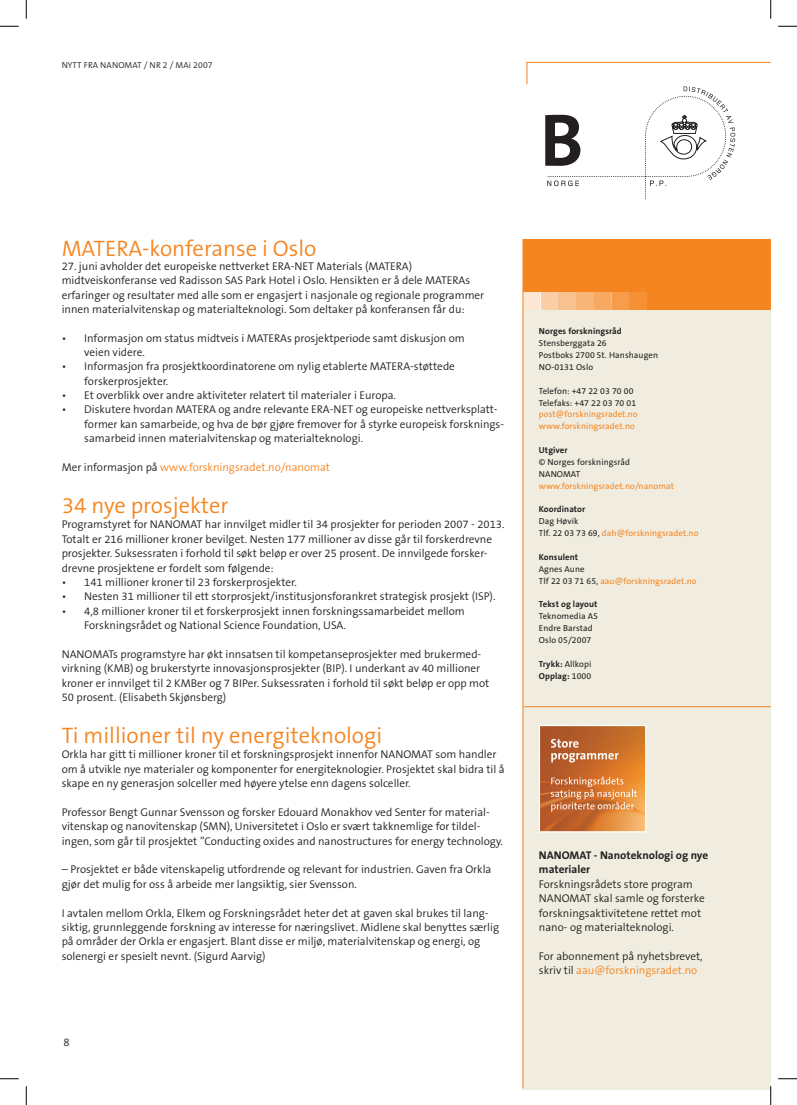
<style>
.page{position:relative;width:797px;height:1105px;background:#fff}
.page>*{position:absolute;margin:0;border:0;box-sizing:border-box;transform-origin:0 0}
.Tittel_nivå_1{font:700 75px "The Sans B7";color:#231f20}
.Tittel_nivå_2_SemiLi{font:300 22.5px "The Sans B4";color:#f58520}
.Brødtekst{font:300 11.25px/14.4px "The Sans B4";color:#231f20}
.Tittel_nivå_2_SemiLi-2{font:300 11.25px/14.4px "The Sans B4";color:#231f20}
.Brødtekst-2{font:300 11.25px "The Sans B4";color:#f58520}
.Brødtekst-3{font:700 11.25px/14.4px "The Sans B7";color:#231f20}
.baksideboks{font:8.75px "The Sans B5 Plain";letter-spacing:.01em;color:#231f20}
.baksideboks-2{font:8.75px "The Sans B5 Plain";letter-spacing:.01em;color:#f58520}
.baksideboks-3{font:700 8.75px/11.9px "The Sans B7";letter-spacing:.01em;color:#231f20}
.baksideboks-4{font:300 8.75px "The Sans B4";letter-spacing:.01em;color:#231f20}
.s1{color:#231f20}
.s2{font-family:"The Sans B5 Plain";font-weight:400}
</style>
<div class="page">
<div style="left:522px;top:309px;width:248px;height:780px;background:#f0ede0"></div>
<div style="left:523px;top:239px;width:247px;height:71px;background:#f58520"></div>
<div style="left:523px;top:292px;width:17px;height:18px;background:#fde6d2"></div>
<div style="left:540px;top:292px;width:18px;height:18px;background:#fbcea5"></div>
<div style="left:558px;top:292px;width:18px;height:18px;background:#f9c18f"></div>
<div style="left:576px;top:292px;width:18px;height:18px;background:#f8b578"></div>
<div style="left:594px;top:292px;width:17px;height:18px;background:#f7a962"></div>
<div style="left:611px;top:292px;width:18px;height:18px;background:#f69c4b"></div>
<div style="left:629px;top:292px;width:18px;height:18px;background:#f59035"></div>
<hr style="left:522px;top:239px;width:1px;height:849px;background:#f58520">
<svg style="left:526px;top:62px;width:245px;height:137px"></svg>
<hr style="left:523px;top:706px;width:247px;height:1px;background:#f58520">
<svg style="left:539px;top:725px;width:107px;height:107px;background:#ce7e44"></svg>
<svg style="left:0;top:25px;width:19px;height:2px"></svg>
<svg style="left:778px;top:25px;width:19px;height:2px"></svg>
<svg style="left:0;top:1078px;width:19px;height:1px"></svg>
<svg style="left:778px;top:1078px;width:19px;height:1px"></svg>
<svg style="left:25px;top:0;width:2px;height:19px"></svg>
<svg style="left:25px;top:1086px;width:2px;height:19px"></svg>
<svg style="left:770px;top:0;width:1px;height:19px"></svg>
<svg style="left:770px;top:1086px;width:1px;height:19px"></svg>
<p class="baksideboks-4" style="left:62px;top:61px;width:152px">NYTT FRA NANOMAT / NR 2 / MAi 2007</p>
<p class="Tittel_nivå_2_SemiLi" style="left:62px;top:236px;width:256px">MATERA-konferanse i Oslo</p>
<p class="Tittel_nivå_2_SemiLi-2" style="left:62px;top:259px;width:424px">27. juni avholder det europeiske nettverket ERA-NET Materials (MATERA) midtveiskonferanse ved Radisson SAS Park Hotel i Oslo. Hensikten er å dele MATERAs erfaringer og resultater med alle som er engasjert i nasjonale og regionale programmer innen materialvitenskap og materialteknologi. Som deltaker på konferansen får du:</p>
<p class="Brødtekst" style="left:84px;top:331px;width:382px">Informasjon om status midtveis i MATERAs prosjektperiode samt diskusjon om veien videre.</p>
<p class="Brødtekst" style="left:84px;top:360px;width:372px">Informasjon fra prosjektkoordinatorene om nylig etablerte MATERA-støttede forskerprosjekter.</p>
<p class="Brødtekst" style="left:84px;top:388px;width:313px">Et overblikk over andre aktiviteter relatert til materialer i Europa.</p>
<p class="Brødtekst" style="left:84px;top:403px;width:421px">Diskutere hvordan MATERA og andre relevante ERA-NET og europeiske nettverksplatt&shy;former kan samarbeide, og hva de bør gjøre fremover for å styrke europeisk forsknings&shy;samarbeid innen materialvitenskap og materialteknologi.</p>
<p class="Brødtekst-2" style="left:62px;top:461px;width:270px"><span class="s1">Mer informasjon på</span> www.forskningsradet.no/nanomat</p>
<p class="Tittel_nivå_2_SemiLi" style="left:62px;top:494px;width:168px">34 nye prosjekter</p>
<p class="Brødtekst" style="left:62px;top:518px;width:444px">Programstyret for NANOMAT har innvilget midler til 34 prosjekter for perioden 2007 - 2013.<br>Totalt er 216 millioner kroner bevilget. Nesten 177 millioner av disse går til forskerdrevne prosjekter. Suksessraten i forhold til søkt beløp er over 25 prosent. De innvilgede forsker&shy;drevne prosjektene er fordelt som følgende:</p>
<p class="Brødtekst" style="left:84px;top:575px;width:214px">141 millioner kroner til 23 forskerprosjekter.</p>
<p class="Brødtekst" style="left:84px;top:590px;width:413px">Nesten 31 millioner til ett storprosjekt/institusjonsforankret strategisk prosjekt (ISP).</p>
<p class="Brødtekst" style="left:84px;top:604px;width:382px">4,8 millioner kroner til et forskerprosjekt innen forskningssamarbeidet mellom<br>Forskningsrådet og National Science Foundation, USA.</p>
<p class="Brødtekst" style="left:62px;top:647px;width:421px">NANOMATs programstyre har økt innsatsen til kompetanseprosjekter med brukermed-</p>
<p class="Brødtekst" style="left:62px;top:662px;width:429px">virkning (KMB) og brukerstyrte innovasjonsprosjekter (BIP). I underkant av 40 millioner kroner er innvilget til 2 KMBer og 7 BIPer. Suksessraten i forhold til søkt beløp er opp mot</p>
<p class="Brødtekst" style="left:62px;top:690px;width:166px">50 prosent. (Elisabeth Skjønsberg)</p>
<p class="Tittel_nivå_2_SemiLi" style="left:62px;top:724px;width:322px">Ti millioner til ny energiteknologi</p>
<p class="Brødtekst" style="left:62px;top:748px;width:444px">Orkla har gitt ti millioner kroner til et forskningsprosjekt innenfor NANOMAT som handler om å utvikle nye materialer og komponenter for energiteknologier. Prosjektet skal bidra til å skape en ny generasjon solceller med høyere ytelse enn dagens solceller.</p>
<p class="Brødtekst" style="left:62px;top:805px;width:429px">Professor Bengt Gunnar Svensson og forsker Edouard Monakhov ved Senter for material-</p>
<p class="Brødtekst" style="left:62px;top:820px;width:420px">vitenskap og nanovitenskap (SMN), Universitetet i Oslo er svært takknemlige for tildel-</p>
<p class="Brødtekst" style="left:62px;top:834px;width:442px">ingen, som går til prosjektet ”Conducting oxides and nanostructures for energy technology.</p>
<p class="Brødtekst" style="left:62px;top:863px;width:431px">– Prosjektet er både vitenskapelig utfordrende og relevant for industrien. Gaven fra Orkla gjør det mulig for oss å arbeide mer langsiktig, sier Svensson.</p>
<p class="Brødtekst" style="left:62px;top:906px;width:439px">I avtalen mellom Orkla, Elkem og Forskningsrådet heter det at gaven skal brukes til lang&shy;siktig, grunnleggende forskning av interesse for næringslivet. Midlene skal benyttes særlig på områder der Orkla er engasjert. Blant disse er miljø, materialvitenskap og energi, og solenergi er spesielt nevnt. (Sigurd Aarvig)</p>
<p class="Tittel_nivå_2_SemiLi-2" style="left:62px;top:331px;width:6px">•</p>
<p class="Tittel_nivå_2_SemiLi-2" style="left:62px;top:360px;width:6px">•</p>
<p class="Tittel_nivå_2_SemiLi-2" style="left:62px;top:388px;width:6px">• •</p>
<p class="Tittel_nivå_2_SemiLi-2" style="left:62px;top:575px;width:6px;text-align:justify">• • •</p>
<p class="Tittel_nivå_1" style="left:540px;top:101px;width:45px">B</p>
<p class="baksideboks-3" style="left:539px;top:326px;width:84px">Norges forskningsråd</p>
<p class="baksideboks" style="left:539px;top:339px;width:69px">Stensberggata 26</p>
<p class="baksideboks" style="left:539px;top:351px;width:121px">Postboks 2700 St. Hanshaugen</p>
<p class="baksideboks" style="left:539px;top:362px;width:56px">NO-0131 Oslo</p>
<p class="baksideboks" style="left:539px;top:386px;width:96px">Telefon: +47 22 03 70 00</p>
<p class="baksideboks" style="left:539px;top:398px;width:99px">Telefaks: +47 22 03 70 01</p>
<p class="baksideboks-2" style="left:539px;top:410px;width:100px">post@forskningsradet.no</p>
<p class="baksideboks-2" style="left:539px;top:422px;width:97px">www.forskningsradet.no</p>
<p class="baksideboks-3" style="left:539px;top:444px;width:30px">Utgiver</p>
<p class="baksideboks" style="left:539px;top:457px;width:93px">© Norges forskningsråd</p>
<p class="baksideboks" style="left:539px;top:469px;width:43px">NANOMAT</p>
<p class="baksideboks-2" style="left:539px;top:481px;width:136px">www.forskningsradet.no/nanomat</p>
<p class="baksideboks-3" style="left:539px;top:504px;width:48px">Koordinator</p>
<p class="baksideboks" style="left:539px;top:517px;width:41px">Dag Høvik</p>
<p class="baksideboks-2" style="left:539px;top:529px;width:161px"><span class="s1">Tlf. 22 03 73 69,</span> dah@forskningsradet.no</p>
<p class="baksideboks-3" style="left:539px;top:551px;width:41px">Konsulent</p>
<p class="baksideboks" style="left:539px;top:564px;width:47px">Agnes Aune</p>
<p class="baksideboks-2" style="left:539px;top:576px;width:159px"><span class="s1">Tlf 22 03 71 65,</span> aau@forskningsradet.no</p>
<p class="baksideboks-3" style="left:539px;top:599px;width:60px">Tekst og layout</p>
<p class="baksideboks" style="left:539px;top:612px;width:60px">Teknomedia AS</p>
<p class="baksideboks" style="left:539px;top:624px;width:55px">Endre Barstad</p>
<p class="baksideboks" style="left:539px;top:636px;width:54px">Oslo 05/2007</p>
<p class="baksideboks-3" style="left:539px;top:658px;width:54px">Trykk: <span class="s2">Allkopi<br></span>Opplag: <span class="s2">1000</span></p>
<p class="Brødtekst-3" style="left:539px;top:848px;width:171px">NANOMAT - Nanoteknologi og nye materialer</p>
<p class="Brødtekst" style="left:539px;top:877px;width:155px">Forskningsrådets store program</p>
<p class="Brødtekst" style="left:539px;top:892px;width:167px">NANOMAT skal samle og forsterke</p>
<p class="Brødtekst" style="left:539px;top:906px;width:164px">forskningsaktivitetene rettet mot</p>
<p class="Brødtekst" style="left:539px;top:920px;width:137px">nano- og materialteknologi.</p>
<p class="Brødtekst" style="left:539px;top:949px;width:165px">For abonnement på nyhetsbrevet,</p>
<p class="Brødtekst-2" style="left:539px;top:964px;width:160px"><span class="s1">skriv til</span> aau@forskningsradet.no</p>
</div>
